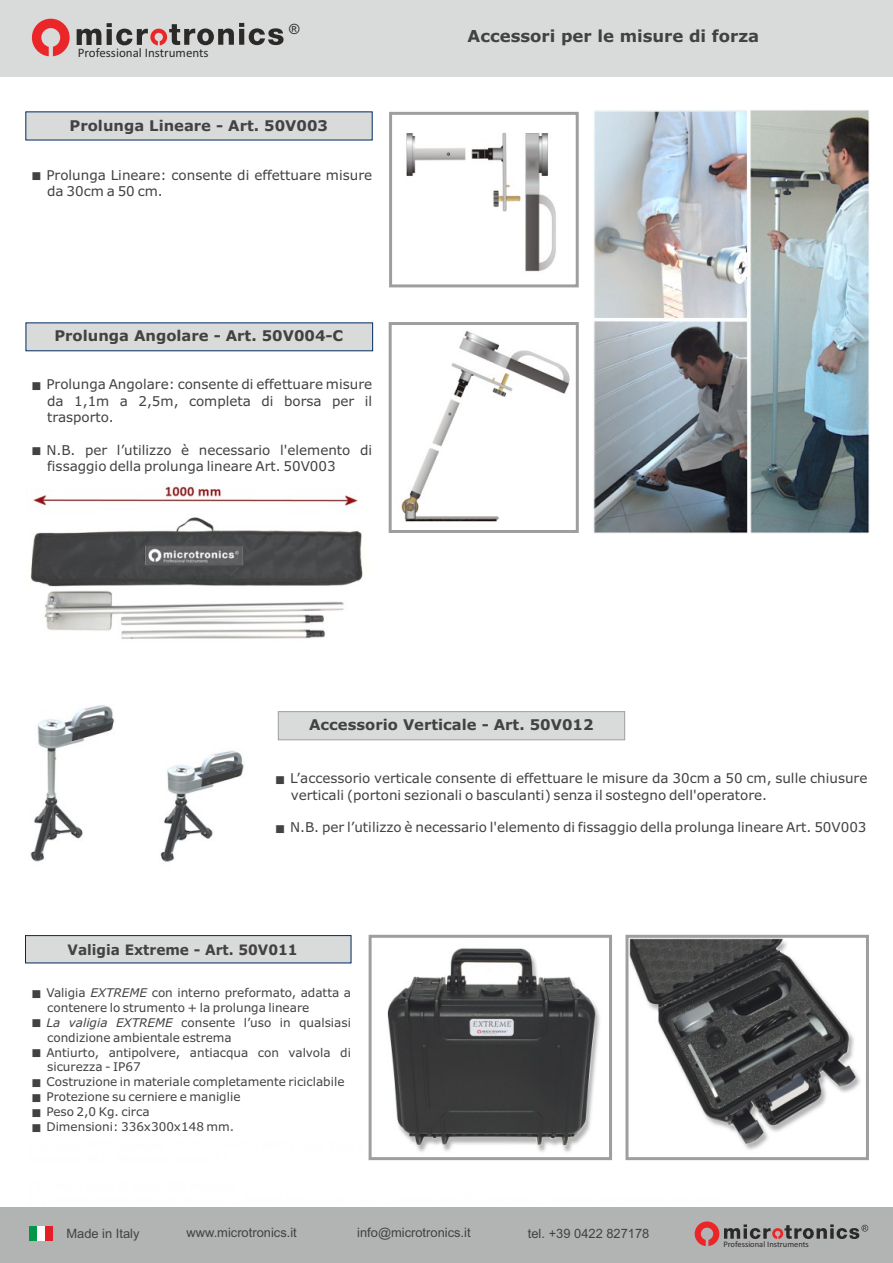
<style>
.page{position:relative;width:893px;height:1263px;background:#fff}
.page>*{position:absolute;margin:0;border:0;box-sizing:border-box;transform-origin:0 0}
.t1{font:700 16.5px "Verdana";color:#434242}
.t2{font:700 14.7px "Verdana";color:#434242}
.t3{font:700 14.4px "Verdana";color:#434242;scale:.95 1}
.t4{font:14.1px "Arial";color:#2b2a29}
.t5{font:13.5px/16.4px "Verdana";color:#434242}
.t6{font:13.05px "Calibri";color:#2b2a29}
.t7{font:12.9px "Arial";color:#434242}
.t8{font:12px/14.9px "Verdana";color:#434242}
.t9{font:8.55px "Calibri";color:#2b2a29}
.s1{font-style:italic}
</style>
<div class="page">
<img style="left:30px;top:485px;width:333px;height:154px">
<div style="left:0;top:0;width:893px;height:77px;background:#d9dada"></div>
<svg style="left:32px;top:19px;width:38px;height:37px"></svg>
<svg style="left:77px;top:29px;width:24px;height:16px"></svg>
<svg style="left:107px;top:23px;width:177px;height:22px"></svg>
<svg style="left:25px;top:111px;width:348px;height:30px;background:#caced1"></svg>
<svg style="left:25px;top:322px;width:348px;height:30px;background:#cbcfd2"></svg>
<img style="left:593px;top:110px;width:277px;height:424px">
<img style="left:406px;top:133px;width:150px;height:139px">
<div style="left:389px;top:112px;width:190px;height:175px;border:3px solid #9d9e9e"></div>
<img style="left:401px;top:331px;width:169px;height:191px">
<div style="left:389px;top:322px;width:190px;height:211px;border:3px solid #9d9e9e"></div>
<svg style="left:25px;top:935px;width:327px;height:29px;background:#c9cdd1"></svg>
<img style="left:387px;top:948px;width:213px;height:204px">
<div style="left:369px;top:935px;width:243px;height:225px;border:3px solid #9d9e9e"></div>
<img style="left:630px;top:939px;width:231px;height:211px">
<div style="left:625px;top:935px;width:244px;height:225px;border:3px solid #9d9e9e"></div>
<img style="left:30px;top:705px;width:214px;height:157px">
<svg style="left:278px;top:711px;width:347px;height:29px;background:#d5d6d6"></svg>
<div style="left:0;top:1207px;width:893px;height:56px;background:#b2b3b3"></div>
<div style="left:29px;top:1226px;width:8px;height:14px;background:#009846"></div>
<div style="left:37px;top:1226px;width:8px;height:14px;background:#fefefe"></div>
<div style="left:45px;top:1226px;width:8px;height:14px;background:#e31e24"></div>
<svg style="left:695px;top:1221px;width:173px;height:25px"></svg>
<p class="t6" style="left:78px;top:48px;width:132px">Professional Instruments</p>
<p class="t4" style="left:289px;top:24px;width:12px">®</p>
<p class="t1" style="left:467px;top:29px;width:293px">Accessori per le misure di forza</p>
<p class="t2" style="left:70px;top:119px;width:260px">Prolunga Lineare - Art. 50V003</p>
<p class="t5" style="left:47px;top:168px;width:326px;text-indent:-16px">■ Prolunga Lineare: consente di effettuare misure da 30cm a 50 cm.</p>
<p class="t2" style="left:54px;top:330px;width:290px">Prolunga Angolare - Art. 50V004-C</p>
<p class="t5" style="left:47px;top:377px;width:326px;text-align:justify;text-indent:-16px">■ Prolunga Angolare: consente di effettuare misure da 1,1m a 2,5m, completa di borsa per il trasporto.</p>
<p class="t5" style="left:47px;top:443px;width:326px;text-indent:-16px">■ N.B. per l’utilizzo è necessario l'elemento di fissaggio della prolunga lineare Art. 50V003</p>
<p class="t2" style="left:309px;top:719px;width:286px">Accessorio Verticale - Art. 50V012</p>
<p class="t5" style="left:291px;top:771px;width:578px;text-indent:-16px">■ L’accessorio verticale consente di effettuare le misure da 30cm a 50 cm, sulle chiusure verticali (portoni sezionali o basculanti) senza il sostegno dell'operatore.</p>
<p class="t5" style="left:275px;top:820px;width:593px">■ N.B. per l’utilizzo è necessario l'elemento di fissaggio della prolunga lineare Art. 50V003</p>
<p class="t3" style="left:68px;top:943px;width:244px">Valigia Extreme - Art. 50V011</p>
<p class="t8" style="left:47px;top:987px;width:305px;text-indent:-16px">■ Valigia <span class="s1">EXTREME</span> con interno preformato, adatta a contenere lo strumento + la prolunga lineare</p>
<p class="t8" style="left:47px;top:1016px;width:305px;text-indent:-16px">■ <span class="s1">La valigia EXTREME</span> consente l’uso in qualsiasi condizione ambientale estrema</p>
<p class="t8" style="left:47px;top:1046px;width:305px;text-indent:-16px">■ Antiurto, antipolvere, antiacqua con valvola di sicurezza - IP67</p>
<p class="t8" style="left:31px;top:1075px;width:315px">■ Costruzione in materiale completamente riciclabile</p>
<p class="t8" style="left:31px;top:1090px;width:210px">■ Protezione su cerniere e maniglie</p>
<p class="t8" style="left:31px;top:1105px;width:120px">■ Peso 2,0 Kg. circa</p>
<p class="t8" style="left:31px;top:1120px;width:204px">■ Dimensioni: 336x300x148 mm.</p>
<p class="t7" style="left:66px;top:1228px;width:75px">Made in Italy</p>
<p class="t7" style="left:186px;top:1227px;width:112px">www.microtronics.it</p>
<p class="t7" style="left:357px;top:1227px;width:115px">info@microtronics.it</p>
<p class="t7" style="left:528px;top:1228px;width:123px">tel. +39 0422 827178</p>
<p class="t9" style="left:723px;top:1240px;width:87px">Professional Instruments</p>
</div>
